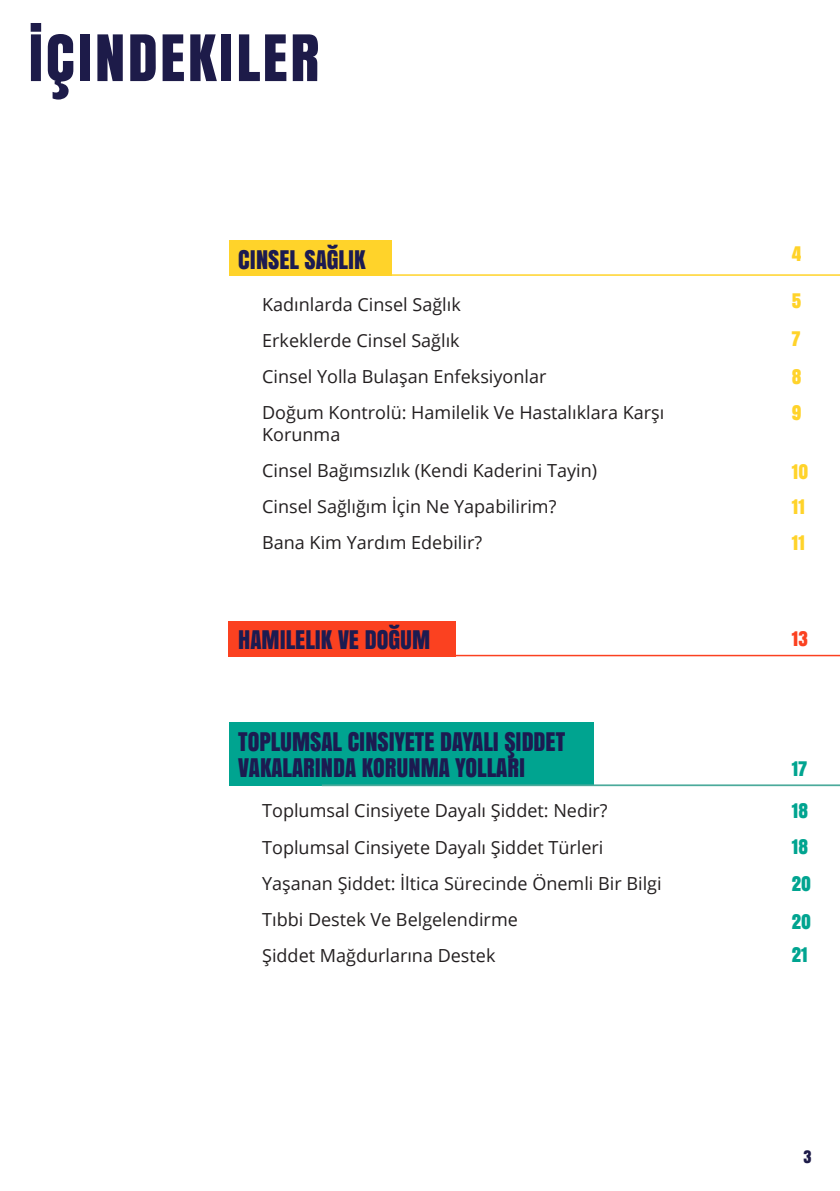
<style>
.page{position:relative;width:840px;height:1191px;background:#fff}
.page>*{position:absolute;margin:0;border:0;box-sizing:border-box;transform-origin:0 0}
.t1{font:60px "Anton";letter-spacing:.04em;color:#1d1b49}
.t2{font:24px "Anton";color:#1c1b51}
.t3{font:18.8px "Anton";color:#00a490}
.t4{font:18.8px "Anton";color:#ffd32a}
.t5{font:18.8px "Anton";color:#fb4120}
.t6{font:18px/22px "Open Sans";color:#231f20}
.t7{font:16px "Anton";color:#1d1b49}
</style>
<div class="page">
<div style="left:229px;top:722px;width:365px;height:36px;background:#00a490"></div>
<div style="left:229px;top:750px;width:365px;height:36px;background:#00a490"></div>
<div style="left:228px;top:621px;width:228px;height:35px;background:#fb4120"></div>
<div style="left:229px;top:240px;width:162px;height:36px;background:#ffd32a"></div>
<hr style="left:361px;top:274px;width:478px;height:2px;background:#ffd32a">
<hr style="left:350px;top:655px;width:489px;height:1px;background:#fb4120">
<hr style="left:321px;top:784px;width:518px;height:2px;background:#4caa9b">
<p class="t1" style="left:28px;top:10px;width:292px">İÇINDEKILER</p>
<p class="t2" style="left:238px;top:241px;width:129px">CINSEL SAĞLIK</p>
<p class="t6" style="left:262px;top:293px;width:200px">Kadınlarda Cinsel Sağlık</p>
<p class="t6" style="left:262px;top:329px;width:199px">Erkeklerde Cinsel Sağlık</p>
<p class="t6" style="left:262px;top:365px;width:285px">Cinsel Yolla Bulaşan Enfeksiyonlar</p>
<p class="t6" style="left:262px;top:401px;width:403px">Doğum Kontrolü: Hamilelik Ve Hastalıklara Karşı<br>Korunma</p>
<p class="t6" style="left:262px;top:459px;width:336px">Cinsel Bağımsızlık (Kendi Kaderini Tayin)</p>
<p class="t6" style="left:262px;top:495px;width:295px">Cinsel Sağlığım İçin Ne Yapabilirim?</p>
<p class="t6" style="left:262px;top:531px;width:221px">Bana Kim Yardım Edebilir?</p>
<p class="t2" style="left:238px;top:621px;width:193px">HAMILELIK VE DOĞUM</p>
<p class="t2" style="left:238px;top:723px;width:328px">TOPLUMSAL CINSIYETE DAYALI ŞIDDET</p>
<p class="t2" style="left:238px;top:749px;width:288px">VAKALARINDA KORUNMA YOLLARI</p>
<p class="t6" style="left:262px;top:799px;width:347px">Toplumsal Cinsiyete Dayalı Şiddet: Nedir?</p>
<p class="t6" style="left:262px;top:835px;width:342px">Toplumsal Cinsiyete Dayalı Şiddet Türleri</p>
<p class="t6" style="left:262px;top:871px;width:401px">Yaşanan Şiddet: İltica Sürecinde Önemli Bir Bilgi</p>
<p class="t6" style="left:262px;top:907px;width:257px">Tıbbi Destek Ve Belgelendirme</p>
<p class="t6" style="left:262px;top:943px;width:235px">Şiddet Mağdurlarına Destek</p>
<p class="t4" style="left:791px;top:239px;width:11px">4</p>
<p class="t4" style="left:791px;top:286px;width:11px">5</p>
<p class="t4" style="left:791px;top:324px;width:10px">7</p>
<p class="t4" style="left:791px;top:362px;width:11px">8</p>
<p class="t4" style="left:791px;top:398px;width:11px">9</p>
<p class="t4" style="left:791px;top:457px;width:18px">10</p>
<p class="t4" style="left:791px;top:492px;width:15px">11</p>
<p class="t4" style="left:791px;top:527px;width:15px">11</p>
<p class="t5" style="left:791px;top:623px;width:18px">13</p>
<p class="t3" style="left:791px;top:754px;width:16px">17</p>
<p class="t3" style="left:791px;top:795px;width:18px">18</p>
<p class="t3" style="left:791px;top:832px;width:18px">18</p>
<p class="t3" style="left:791px;top:869px;width:21px">20</p>
<p class="t3" style="left:791px;top:907px;width:21px">20</p>
<p class="t3" style="left:791px;top:939px;width:17px">21</p>
<p class="t7" style="left:803px;top:1143px;width:10px">3</p>
</div>
